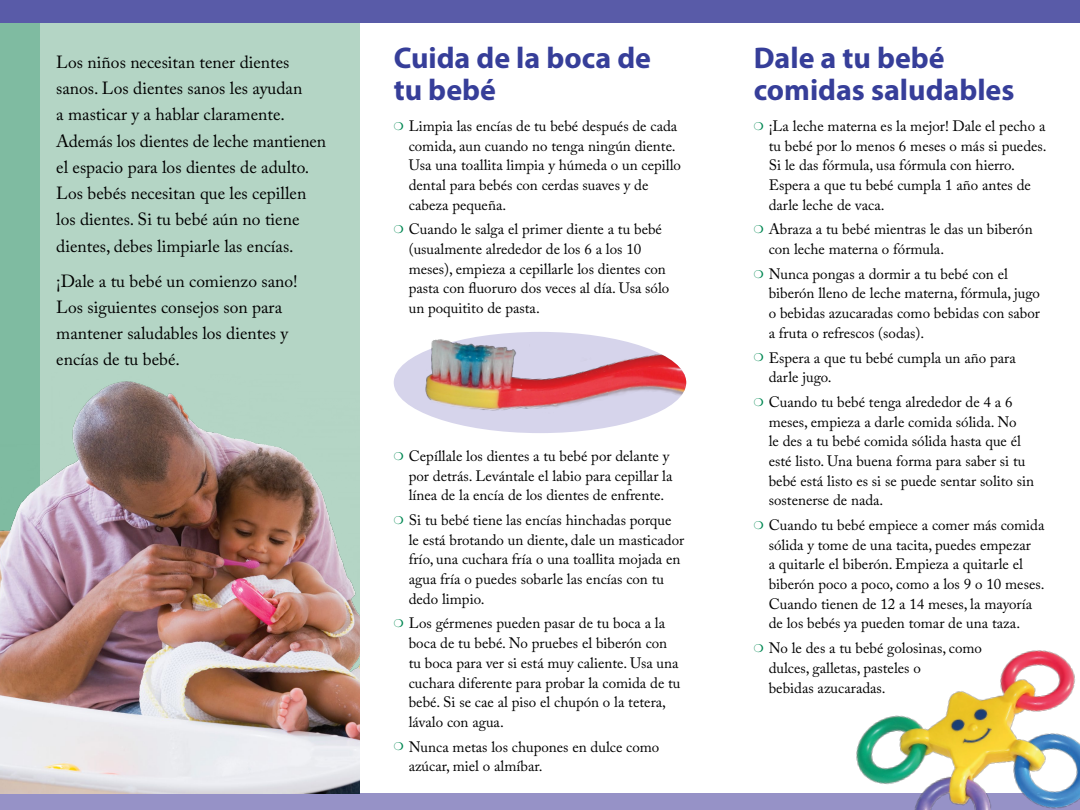
<style>
.page{position:relative;width:1080px;height:810px;background:#fff}
.page>*{position:absolute;margin:0;border:0;box-sizing:border-box;transform-origin:0 0}
.head_2{font:700 30px/32.5px "Myriad Pro";color:#363e99}
.subtext_2{font:17.5px/26.2px "Adobe Caslon Pro";color:#000}
.bullet_text{font:15px/19.8px "Adobe Caslon Pro";color:#000}
.bullet_text_2{font:15px/19.8px "Adobe Caslon Pro";color:#000}
</style>
<div class="page">
<div style="left:0;top:0;width:360px;height:793px;background:#b4d5c5"></div>
<div style="left:0;top:0;width:39px;height:793px;background:#7fbba1"></div>
<div style="left:0;top:0;width:1080px;height:22px;background:#595ba8"></div>
<div style="left:0;top:793px;width:1080px;height:17px;background:#9692c7"></div>
<img style="left:0;top:349px;width:360px;height:444px">
<img style="left:856px;top:650px;width:224px;height:160px">
<img style="left:608px;top:338px;width:78px;height:89px">
<img style="left:394px;top:332px;width:214px;height:101px">
<p class="subtext_2" style="left:56px;top:49px;width:272px">Los niños necesitan tener dientes sanos. Los dientes sanos les ayudan<br>a masticar y a hablar claramente.<br>Además los dientes de leche mantienen el espacio para los dientes de adulto.<br>Los bebés necesitan que les cepillen los dientes. Si tu bebé aún no tiene dientes, debes limpiarle las encías.</p>
<p class="subtext_2" style="left:56px;top:267px;width:243px">¡Dale a tu bebé un comienzo sano!<br>Los siguientes consejos son para mantener saludables los dientes y encías de tu bebé.</p>
<p class="head_2" style="left:394px;top:40px;width:259px">Cuida de la boca de tu bebé</p>
<p class="bullet_text" style="left:409px;top:116px;width:274px">Limpia las encías de tu bebé después de cada comida, aun cuando no tenga ningún diente.<br>Usa una toallita limpia y húmeda o un cepillo dental para bebés con cerdas suaves y de cabeza pequeña.</p>
<p class="bullet_text" style="left:409px;top:219px;width:262px">Cuando le salga el primer diente a tu bebé (usualmente alrededor de los 6 a los 10 meses), empieza a cepillarle los dientes con pasta con fluoruro dos veces al día. Usa sólo un poquitito de pasta.</p>
<p class="bullet_text" style="left:409px;top:446px;width:265px">Cepíllale los dientes a tu bebé por delante y por detrás. Levántale el labio para cepillar la línea de la encía de los dientes de enfrente.</p>
<p class="bullet_text" style="left:409px;top:510px;width:277px">Si tu bebé tiene las encías hinchadas porque le está brotando un diente, dale un masticador frío, una cuchara fría o una toallita mojada en agua fría o puedes sobarle las encías con tu dedo limpio.</p>
<p class="bullet_text" style="left:409px;top:613px;width:273px">Los gérmenes pueden pasar de tu boca a la boca de tu bebé. No pruebes el biberón con tu boca para ver si está muy caliente. Usa una cuchara diferente para probar la comida de tu bebé. Si se cae al piso el chupón o la tetera, lávalo con agua.</p>
<p class="bullet_text_2" style="left:409px;top:737px;width:252px">Nunca metas los chupones en dulce como azúcar, miel o almíbar.</p>
<p class="head_2" style="left:754px;top:40px;width:262px">Dale a tu bebé comidas saludables</p>
<p class="bullet_text" style="left:769px;top:116px;width:279px">¡La leche materna es la mejor! Dale el pecho a tu bebé por lo menos 6 meses o más si puedes.<br>Si le das fórmula, usa fórmula con hierro.<br>Espera a que tu bebé cumpla 1 año antes de darle leche de vaca.</p>
<p class="bullet_text" style="left:769px;top:219px;width:265px">Abraza a tu bebé mientras le das un biberón con leche materna o fórmula.</p>
<p class="bullet_text" style="left:769px;top:264px;width:273px">Nunca pongas a dormir a tu bebé con el biberón lleno de leche materna, fórmula, jugo o bebidas azucaradas como bebidas con sabor a fruta o refrescos (sodas).</p>
<p class="bullet_text" style="left:769px;top:347px;width:249px">Espera a que tu bebé cumpla un año para darle jugo.</p>
<p class="bullet_text" style="left:769px;top:392px;width:267px">Cuando tu bebé tenga alrededor de 4 a 6 meses, empieza a darle comida sólida. No<br>le des a tu bebé comida sólida hasta que él esté listo. Una buena forma para saber si tu bebé está listo es si se puede sentar solito sin sostenerse de nada.</p>
<p class="bullet_text" style="left:769px;top:515px;width:277px">Cuando tu bebé empiece a comer más comida sólida y tome de una tacita, puedes empezar<br>a quitarle el biberón. Empieza a quitarle el biberón poco a poco, como a los 9 o 10 meses.<br>Cuando tienen de 12 a 14 meses, la mayoría de los bebés ya pueden tomar de una taza.</p>
<p class="bullet_text" style="left:769px;top:638px;width:215px">No le des a tu bebé golosinas, como dulces, galletas, pasteles o<br>bebidas azucaradas.</p>
</div>
